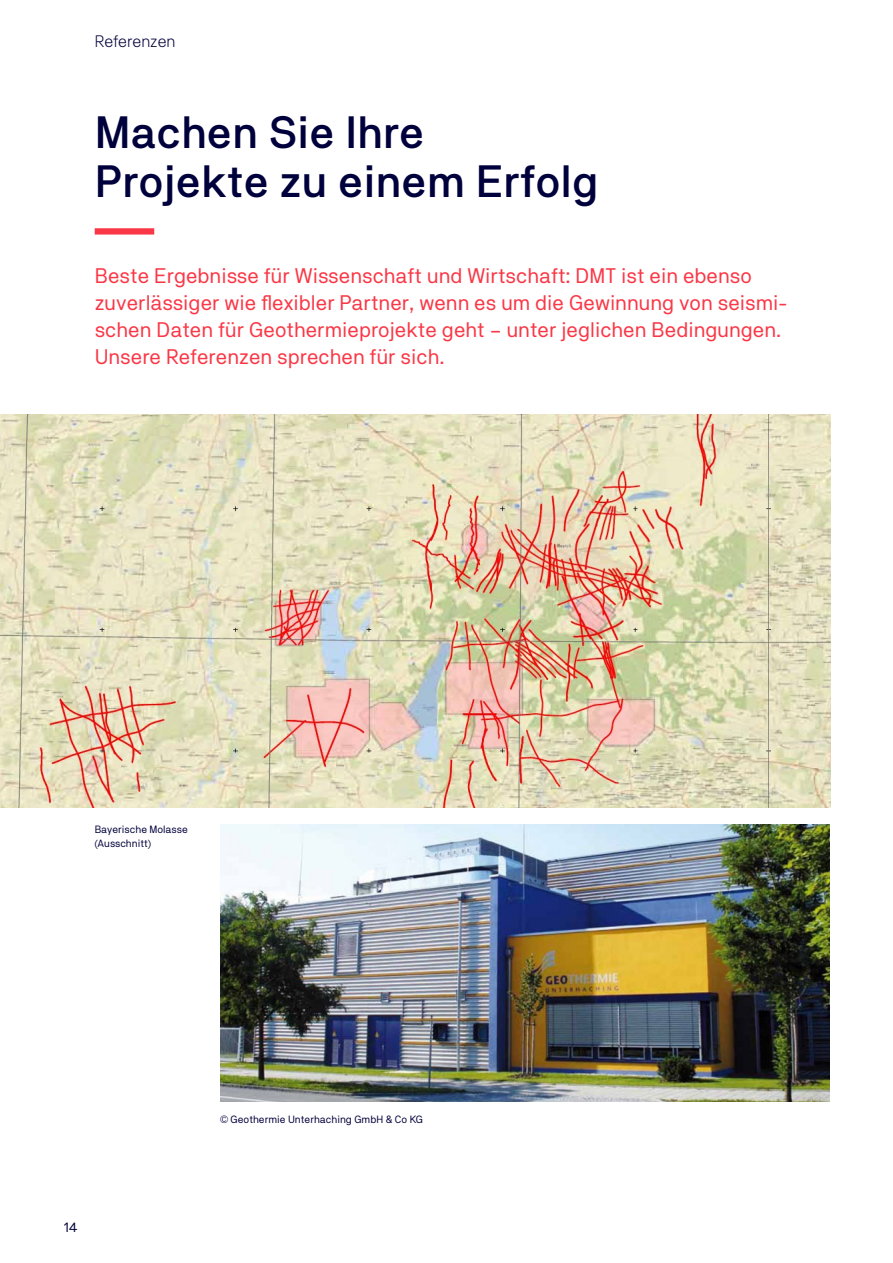
<style>
.page{position:relative;width:893px;height:1263px;background:#fff}
.page>*{position:absolute;margin:0;border:0;box-sizing:border-box;transform-origin:0 0}
.t1{font:500 45px/48.8px "TNG Pro";color:#00003c}
.t2{font:21px/27px "TNG Pro";color:#fa3746}
.t3{font:300 16.5px "TNG Pro";color:#00003c}
.t4{font:13.5px "TNG Pro";color:#00003c}
.t5{font:10.5px/13.5px "TNG Pro";color:#00003c}
</style>
<div class="page">
<div style="left:95px;top:228px;width:59px;height:7px;background:#fa3746"></div>
<img style="left:0;top:415px;width:831px;height:393px">
<img style="left:220px;top:825px;width:609px;height:276px">
<p class="t3" style="left:95px;top:32px;width:82px">Referenzen</p>
<h1 class="t1" style="left:95px;top:107px;width:505px">Machen Sie Ihre<br>Projekte zu einem Erfolg</h1>
<p class="t2" style="left:95px;top:262px;width:694px">Beste Ergebnisse für Wissenschaft und Wirtschaft: DMT ist ein ebenso zuverlässiger wie flexibler Partner, wenn es um die Gewinnung von seismi&shy;schen Daten für Geothermieprojekte geht – unter jeglichen Bedingungen.<br>Unsere Referenzen sprechen für sich.</p>
<p class="t5" style="left:95px;top:823px;width:95px">Bayerische Molasse (Ausschnitt)</p>
<p class="t4" style="left:64px;top:1219px;width:16px">14</p>
<p class="t5" style="left:220px;top:1112px;width:204px">© Geothermie Unterhaching GmbH &amp; Co KG</p>
</div>
